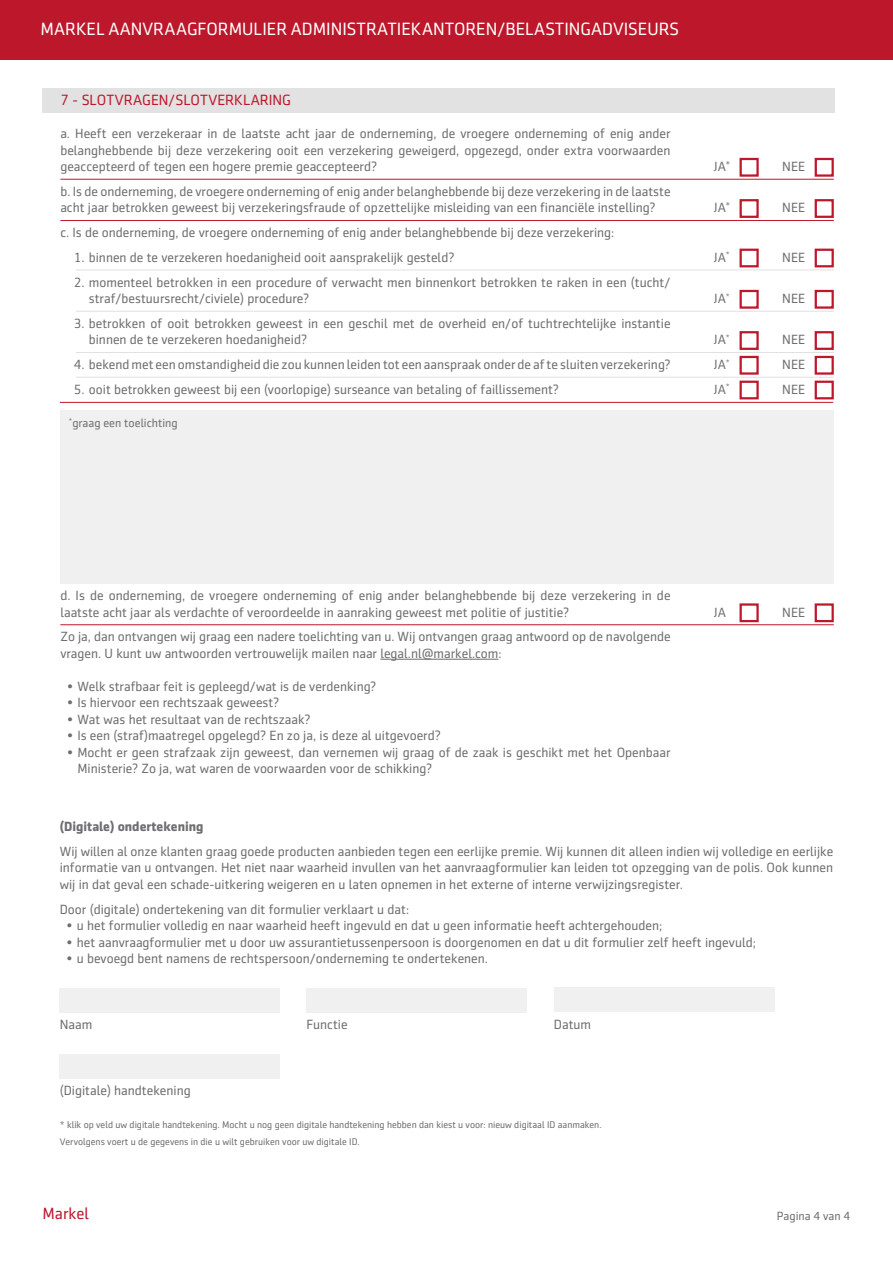
<style>
.page{position:relative;width:893px;height:1263px;background:#fff}
.page>*{position:absolute;margin:0;border:0;box-sizing:border-box;transform-origin:0 0}
.t1{font:18px "Sentico Sans DT";color:#fff}
.t2{font:16.5px "Sentico Sans DT";color:#bd172b}
.t3{font:15px "Sentico Sans DT";color:#bd172b}
.t4{font:13.5px/16.5px "Sentico Sans DT";color:#6e6d6f}
.t5{font:700 13.5px "Sentico Sans DT";color:#6e6d6f}
.t6{font:12px "Sentico Sans DT";color:#6e6d6f}
.t7{font:9.75px/16.5px "Sentico Sans DT";color:#6e6d6f}
</style>
<div class="page">
<div style="left:0;top:0;width:893px;height:59px;background:#bd172b"></div>
<div style="left:60px;top:988px;width:220px;height:25px;background:#f0f0f0"></div>
<div style="left:60px;top:1054px;width:220px;height:25px;background:#f0f0f0"></div>
<div style="left:307px;top:988px;width:220px;height:25px;background:#f0f0f0"></div>
<div style="left:554px;top:987px;width:220px;height:24px;background:#f0f0f0"></div>
<hr style="left:60px;top:402px;width:773px;height:1px;background:#bd172b">
<div style="left:43px;top:89px;width:792px;height:24px;background:#e2e2e2"></div>
<div style="left:60px;top:411px;width:774px;height:173px;background:#f0f0f0"></div>
<div style="left:739px;top:158px;width:20px;height:19px;background:#fff;border:2px solid #bd172b"></div>
<div style="left:815px;top:158px;width:19px;height:19px;background:#fff;border:2px solid #bd172b"></div>
<hr style="left:60px;top:179px;width:774px;height:1px;background:#bd172b">
<div style="left:739px;top:199px;width:20px;height:19px;background:#fff;border:2px solid #bd172b"></div>
<div style="left:815px;top:199px;width:19px;height:19px;background:#fff;border:2px solid #bd172b"></div>
<hr style="left:60px;top:220px;width:774px;height:1px;background:#bd172b">
<div style="left:739px;top:249px;width:20px;height:18px;background:#fff;border:2px solid #bd172b"></div>
<div style="left:815px;top:249px;width:19px;height:18px;background:#fff;border:2px solid #bd172b"></div>
<hr style="left:76px;top:270px;width:758px;height:1px;background:#e2e1e2">
<div style="left:739px;top:290px;width:20px;height:19px;background:#fff;border:2px solid #bd172b"></div>
<div style="left:815px;top:290px;width:19px;height:19px;background:#fff;border:2px solid #bd172b"></div>
<hr style="left:76px;top:311px;width:758px;height:1px;background:#e2e1e2">
<div style="left:739px;top:331px;width:20px;height:19px;background:#fff;border:2px solid #bd172b"></div>
<div style="left:815px;top:331px;width:19px;height:19px;background:#fff;border:2px solid #bd172b"></div>
<hr style="left:76px;top:352px;width:758px;height:1px;background:#e2e1e2">
<div style="left:739px;top:356px;width:20px;height:19px;background:#fff;border:2px solid #bd172b"></div>
<div style="left:815px;top:356px;width:19px;height:19px;background:#fff;border:2px solid #bd172b"></div>
<hr style="left:76px;top:377px;width:758px;height:1px;background:#e2e1e2">
<div style="left:739px;top:381px;width:20px;height:18px;background:#fff;border:2px solid #bd172b"></div>
<div style="left:815px;top:381px;width:19px;height:18px;background:#fff;border:2px solid #bd172b"></div>
<div style="left:739px;top:603px;width:20px;height:19px;background:#fff;border:2px solid #bd172b"></div>
<div style="left:815px;top:603px;width:19px;height:19px;background:#fff;border:2px solid #bd172b"></div>
<hr style="left:60px;top:624px;width:774px;height:1px;background:#bd172b">
<hr style="left:380px;top:659px;width:118px;height:1px;background:#6e6d6f">
<h1 class="t1" style="left:41px;top:19px;width:640px">MARKEL AANVRAAGFORMULIER ADMINISTRATIEKANTOREN/BELASTINGADVISEURS</h1>
<p class="t3" style="left:60px;top:91px;width:232px">7 - SLOTVRAGEN/SLOTVERKLARING</p>
<p class="t4" style="left:60px;top:125px;width:612px;text-align:justify">a. Heeft een verzekeraar in de laatste acht jaar de onderneming, de vroegere onderneming of enig ander belanghebbende bij deze verzekering ooit een verzekering geweigerd, opgezegd, onder extra voorwaarden geaccepteerd of tegen een hogere premie geaccepteerd?</p>
<p class="t4" style="left:60px;top:183px;width:612px">b. Is de onderneming, de vroegere onderneming of enig ander belanghebbende bij deze verzekering in de laatste acht jaar betrokken geweest bij verzekeringsfraude of opzettelijke misleiding van een financiële instelling?</p>
<p class="t4" style="left:60px;top:224px;width:556px">c. Is de onderneming, de vroegere onderneming of enig ander belanghebbende bij deze verzekering:</p>
<p class="t4" style="left:74px;top:249px;width:382px">1. binnen de te verzekeren hoedanigheid ooit aansprakelijk gesteld?</p>
<p class="t4" style="left:89px;top:274px;width:583px;text-indent:-15px">2. momenteel betrokken in een procedure of verwacht men binnenkort betrokken te raken in een (tucht/ straf/bestuursrecht/civiele) procedure?</p>
<p class="t4" style="left:89px;top:315px;width:583px;text-indent:-15px">3. betrokken of ooit betrokken geweest in een geschil met de overheid en/of tuchtrechtelijke instantie binnen de te verzekeren hoedanigheid?</p>
<p class="t4" style="left:74px;top:356px;width:598px">4. bekend met een omstandigheid die zou kunnen leiden tot een aanspraak onder de af te sluiten verzekering?</p>
<p class="t4" style="left:74px;top:381px;width:487px">5. ooit betrokken geweest bij een (voorlopige) surseance van betaling of faillissement?</p>
<p class="t6" style="left:69px;top:416px;width:110px"><sup>*</sup>graag een toelichting</p>
<p class="t4" style="left:714px;top:158px;width:18px">JA<sup>*</sup></p>
<p class="t4" style="left:782px;top:158px;width:24px">NEE</p>
<p class="t4" style="left:714px;top:199px;width:18px">JA<sup>*</sup></p>
<p class="t4" style="left:782px;top:199px;width:24px">NEE</p>
<p class="t4" style="left:714px;top:249px;width:17px">JA<sup>*</sup></p>
<p class="t4" style="left:782px;top:249px;width:24px">NEE</p>
<p class="t4" style="left:714px;top:290px;width:17px">JA<sup>*</sup></p>
<p class="t4" style="left:782px;top:290px;width:24px">NEE</p>
<p class="t4" style="left:714px;top:331px;width:17px">JA<sup>*</sup></p>
<p class="t4" style="left:782px;top:331px;width:24px">NEE</p>
<p class="t4" style="left:714px;top:356px;width:17px">JA<sup>*</sup></p>
<p class="t4" style="left:782px;top:356px;width:24px">NEE</p>
<p class="t4" style="left:714px;top:381px;width:17px">JA<sup>*</sup></p>
<p class="t4" style="left:782px;top:381px;width:24px">NEE</p>
<p class="t4" style="left:60px;top:587px;width:612px">d. Is de onderneming, de vroegere onderneming of enig ander belanghebbende bij deze verzekering in de laatste acht jaar als verdachte of veroordeelde in aanraking geweest met politie of justitie?</p>
<p class="t4" style="left:60px;top:628px;width:612px">Zo ja, dan ontvangen wij graag een nadere toelichting van u. Wij ontvangen graag antwoord op de navolgende vragen. U kunt uw antwoorden vertrouwelijk mailen naar legal.nl@markel.com:</p>
<p class="t4" style="left:67px;top:678px;width:311px">• Welk strafbaar feit is gepleegd/wat is de verdenking?</p>
<p class="t4" style="left:67px;top:694px;width:214px">• Is hiervoor een rechtszaak geweest?</p>
<p class="t4" style="left:67px;top:711px;width:245px">• Wat was het resultaat van de rechtszaak?</p>
<p class="t4" style="left:67px;top:727px;width:376px">• Is een (straf)maatregel opgelegd? En zo ja, is deze al uitgevoerd?</p>
<p class="t4" style="left:77px;top:744px;width:595px;text-indent:-11px">• Mocht er geen strafzaak zijn geweest, dan vernemen wij graag of de zaak is geschikt met het Openbaar<br>Ministerie? Zo ja, wat waren de voorwaarden voor de schikking?</p>
<p class="t4" style="left:714px;top:604px;width:14px">JA</p>
<p class="t4" style="left:782px;top:604px;width:24px">NEE</p>
<p class="t5" style="left:60px;top:819px;width:145px">(Digitale) ondertekening</p>
<p class="t4" style="left:60px;top:843px;width:775px;text-align:justify">Wij willen al onze klanten graag goede producten aanbieden tegen een eerlijke premie. Wij kunnen dit alleen indien wij volledige en eerlijke informatie van u ontvangen. Het niet naar waarheid invullen van het aanvraagformulier kan leiden tot opzegging van de polis. Ook kunnen wij in dat geval een schade-uitkering weigeren en u laten opnemen in het externe of interne verwijzingsregister.</p>
<p class="t4" style="left:60px;top:901px;width:351px">Door (digitale) ondertekening van dit formulier verklaart u dat:</p>
<p class="t4" style="left:66px;top:917px;width:598px">• u het formulier volledig en naar waarheid heeft ingevuld en dat u geen informatie heeft achtergehouden;</p>
<p class="t4" style="left:66px;top:934px;width:691px">• het aanvraagformulier met u door uw assurantietussenpersoon is doorgenomen en dat u dit formulier zelf heeft ingevuld;</p>
<p class="t4" style="left:66px;top:950px;width:423px">• u bevoegd bent namens de rechtspersoon/onderneming te ondertekenen.</p>
<p class="t4" style="left:60px;top:1016px;width:34px">Naam</p>
<p class="t4" style="left:60px;top:1082px;width:132px">(Digitale) handtekening</p>
<p class="t4" style="left:306px;top:1016px;width:43px">Functie</p>
<p class="t4" style="left:554px;top:1016px;width:39px">Datum</p>
<p class="t7" style="left:60px;top:1116px;width:543px">* klik op veld uw digitale handtekening. Mocht u nog geen digitale handtekening hebben dan kiest u voor: nieuw digitaal ID aanmaken.<br>Vervolgens voert u de gegevens in die u wilt gebruiken voor uw digitale ID.</p>
<p class="t2" style="left:43px;top:1204px;width:48px">Markel</p>
<p class="t6" style="left:777px;top:1210px;width:75px">Pagina 4 van 4</p>
</div>
